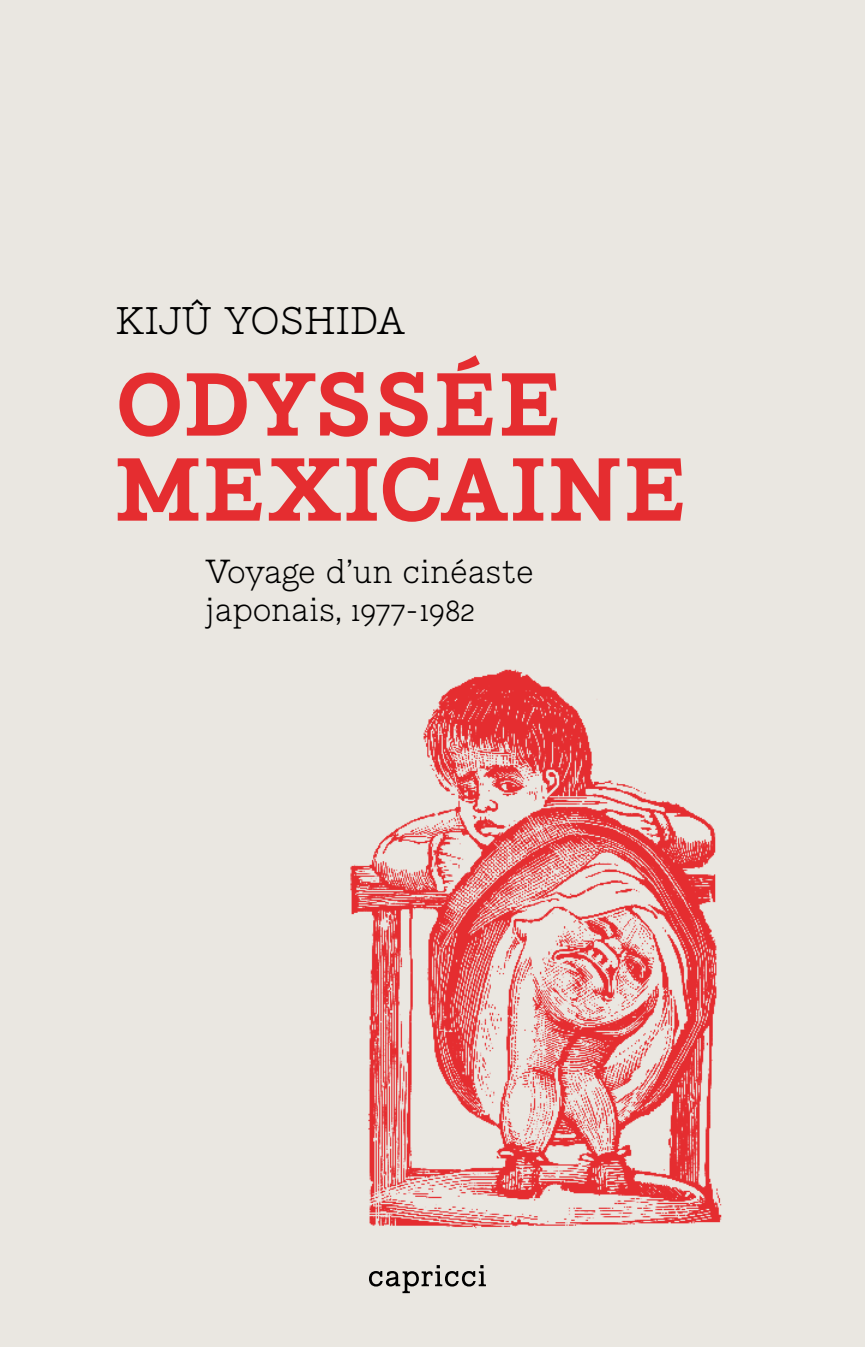
<style>
.page{position:relative;width:865px;height:1347px;background:#fff}
.page>*{position:absolute;margin:0;border:0;box-sizing:border-box;transform-origin:0 0}
.t1{font:700 85px/85px "Piek";letter-spacing:.01em;color:#e52d30}
.t2{font:300 37.5px "Piek";letter-spacing:.01em;color:#000}
.t3{font:300 32.5px/37.5px "Piek";color:#000}
</style>
<div class="page">
<div style="left:0;top:0;width:865px;height:1346px;background:#eae7e1"></div>
<svg style="left:369px;top:1265px;width:117px;height:28px"></svg>
<img style="left:350px;top:669px;width:372px;height:560px">
<p class="t2" style="left:116px;top:298px;width:291px">KIJÛ YOSHIDA</p>
<h1 class="t1" style="left:114px;top:365px;width:575px">ODYSSÉE<br>MEXICAINE</h1>
<p class="t3" style="left:206px;top:553px;width:329px">Voyage d’un cinéaste japonais, 1977-1982</p>
</div>
